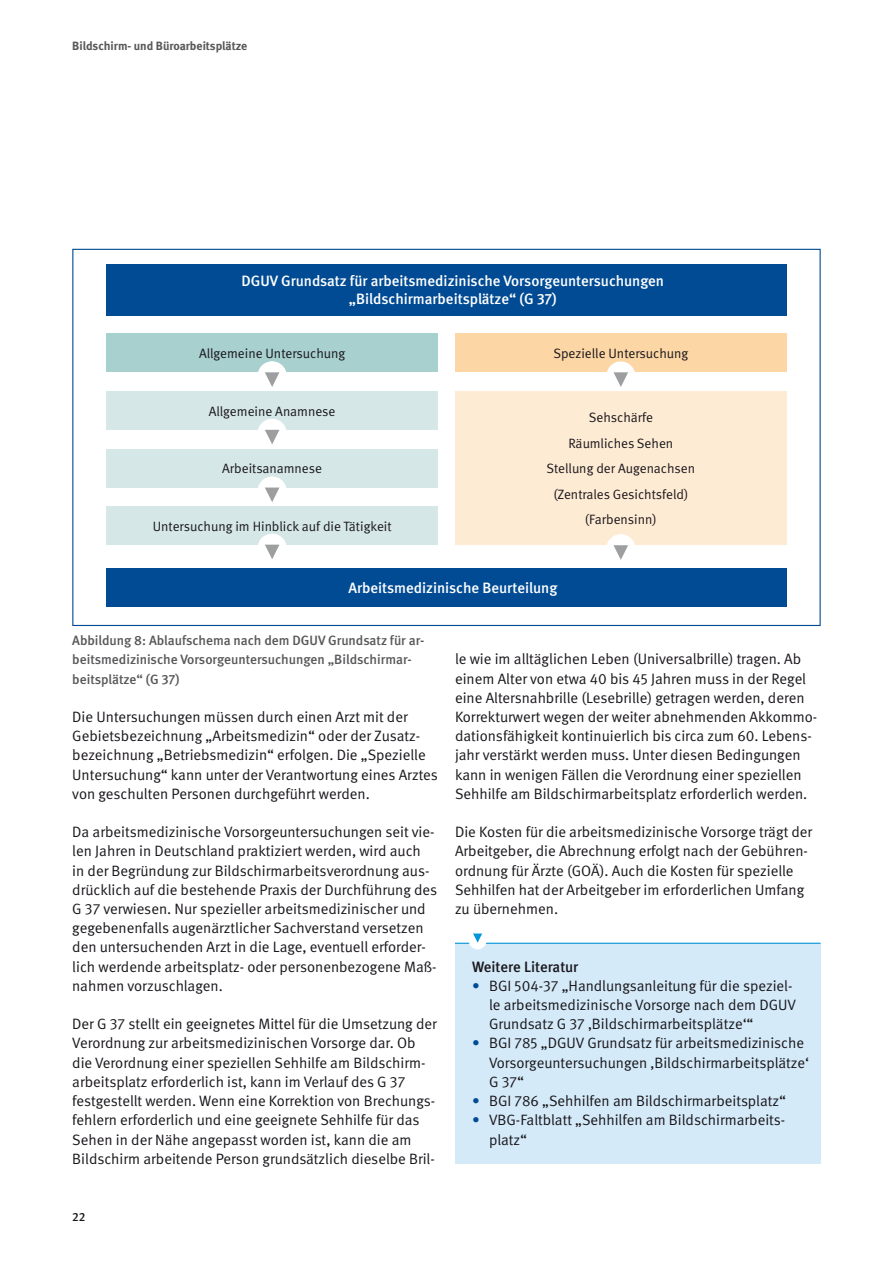
<style>
.page{position:relative;width:893px;height:1263px;background:#fff}
.page>*{position:absolute;margin:0;border:0;box-sizing:border-box;transform-origin:0 0}
.t1{font:15px/19.2px "DGUV Meta";color:#1a171c}
.t2{font:500 15px/18px "DGUV Meta";color:#fff;text-align:center}
.t3{font:500 15px "DGUV Meta";color:#1a171c}
.t4{font:13.5px/25.5px "DGUV Meta";color:#1a171c;text-align:center}
.t5{font:500 13.5px/19.2px "DGUV Meta";color:#58585a}
.t6{font:700 12px "DGUV Meta";color:#58585a}
.t7{font:500 12px "DGUV Meta";color:#1a171c}
.s1{color:#004b94}
</style>
<div class="page">
<div style="left:106px;top:391px;width:332px;height:39px;background:#d5e7e7"></div>
<div style="left:106px;top:449px;width:332px;height:38px;background:#d5e7e7"></div>
<div style="left:106px;top:507px;width:332px;height:38px;background:#d5e7e7"></div>
<div style="left:106px;top:334px;width:332px;height:38px;background:#a7d0cf"></div>
<div style="left:106px;top:264px;width:681px;height:51px;background:#004b94"></div>
<div style="left:258px;top:361px;width:29px;height:29px;background:#fff;border-radius:50%"></div>
<svg style="left:265px;top:372px;width:14px;height:15px"></svg>
<div style="left:258px;top:419px;width:29px;height:29px;background:#fff;border-radius:50%"></div>
<svg style="left:265px;top:430px;width:14px;height:14px"></svg>
<div style="left:258px;top:534px;width:29px;height:29px;background:#fff;border-radius:50%"></div>
<svg style="left:265px;top:545px;width:14px;height:14px"></svg>
<div style="left:258px;top:477px;width:29px;height:29px;background:#fff;border-radius:50%"></div>
<svg style="left:265px;top:487px;width:14px;height:15px"></svg>
<div style="left:455px;top:334px;width:332px;height:38px;background:#fcd6a4"></div>
<div style="left:606px;top:361px;width:29px;height:29px;background:#fff;border-radius:50%"></div>
<svg style="left:613px;top:372px;width:15px;height:15px"></svg>
<div style="left:455px;top:391px;width:332px;height:154px;background:#feebd3"></div>
<div style="left:606px;top:534px;width:29px;height:29px;background:#fff;border-radius:50%"></div>
<svg style="left:613px;top:545px;width:15px;height:15px"></svg>
<div style="left:106px;top:568px;width:681px;height:39px;background:#004b94"></div>
<div style="left:455px;top:943px;width:366px;height:221px;background:#d4eaf8"></div>
<hr style="left:455px;top:943px;width:365px;height:1px;background:#0095d8">
<div style="left:469px;top:931px;width:18px;height:18px;background:#fff;border-radius:50%"></div>
<svg style="left:473px;top:933px;width:9px;height:10px"></svg>
<p class="t6" style="left:72px;top:39px;width:177px">Bildschirm- und Büroarbeitsplätze</p>
<p class="t2" style="left:242px;top:273px;width:424px">DGUV Grundsatz für arbeitsmedizinische Vorsorgeuntersuchungen „Bildschirmarbeitsplätze“ (G 37)</p>
<p class="t4" style="left:199px;top:341px;width:148px">Allgemeine Untersuchung</p>
<p class="t4" style="left:209px;top:399px;width:128px">Allgemeine Anamnese</p>
<p class="t4" style="left:222px;top:456px;width:101px">Arbeitsanamnese</p>
<p class="t4" style="left:153px;top:514px;width:240px">Untersuchung im Hinblick auf die Tätigkeit</p>
<p class="t4" style="left:553px;top:341px;width:136px">Spezielle Untersuchung</p>
<p class="t4" style="left:546px;top:405px;width:150px">Sehschärfe<br>Räumliches Sehen<br>Stellung der Augenachsen (Zentrales Gesichtsfeld) (Farbensinn)</p>
<p class="t2" style="left:348px;top:580px;width:210px">Arbeitsmedizinische Beurteilung</p>
<p class="t5" style="left:72px;top:631px;width:354px">Abbildung 8: Ablaufschema nach dem DGUV Grundsatz für ar&shy;beitsmedizinische Vorsorgeuntersuchungen „Bildschirmar&shy;beitsplätze“ (G 37)</p>
<p class="t1" style="left:72px;top:708px;width:367px">Die Untersuchungen müssen durch einen Arzt mit der Gebietsbezeichnung „Arbeitsmedizin“ oder der Zusatz&shy;bezeichnung „Betriebsmedizin“ erfolgen. Die „Spezielle Untersuchung“ kann unter der Verantwortung eines Arztes von geschulten Personen durchgeführt werden.</p>
<p class="t1" style="left:72px;top:823px;width:366px">Da arbeitsmedizinische Vorsorgeuntersuchungen seit vie&shy;len Jahren in Deutschland praktiziert werden, wird auch<br>in der Begründung zur Bildschirmarbeitsverordnung aus&shy;drücklich auf die bestehende Praxis der Durchführung des G 37 verwiesen. Nur spezieller arbeitsmedizinischer und gegebenenfalls augenärztlicher Sachverstand versetzen den untersuchenden Arzt in die Lage, eventuell erforder&shy;lich werdende arbeitsplatz- oder personenbezogene Maß&shy;nahmen vorzuschlagen.</p>
<p class="t1" style="left:72px;top:1015px;width:366px">Der G 37 stellt ein geeignetes Mittel für die Umsetzung der Verordnung zur arbeitsmedizinischen Vorsorge dar. Ob die Verordnung einer speziellen Sehhilfe am Bildschirm&shy;arbeitsplatz erforderlich ist, kann im Verlauf des G 37 festgestellt werden. Wenn eine Korrektion von Brechungs&shy;fehlern erforderlich und eine geeignete Sehhilfe für das Sehen in der Nähe angepasst worden ist, kann die am Bildschirm arbeitende Person grundsätzlich dieselbe Bril-</p>
<p class="t1" style="left:455px;top:650px;width:364px">le wie im alltäglichen Leben (Universalbrille) tragen. Ab einem Alter von etwa 40 bis 45 Jahren muss in der Regel eine Altersnahbrille (Lesebrille) getragen werden, deren Korrekturwert wegen der weiter abnehmenden Akkommo&shy;dationsfähigkeit kontinuierlich bis circa zum 60. Lebens&shy;jahr verstärkt werden muss. Unter diesen Bedingungen kann in wenigen Fällen die Verordnung einer speziellen Sehhilfe am Bildschirmarbeitsplatz erforderlich werden.</p>
<p class="t1" style="left:455px;top:823px;width:359px">Die Kosten für die arbeitsmedizinische Vorsorge trägt der Arbeitgeber, die Abrechnung erfolgt nach der Gebühren&shy;ordnung für Ärzte (GOÄ). Auch die Kosten für spezielle Sehhilfen hat der Arbeitgeber im erforderlichen Umfang zu übernehmen.</p>
<p class="t3" style="left:472px;top:958px;width:108px">Weitere Literatur</p>
<p class="t1" style="left:489px;top:976px;width:309px;text-indent:-17px"><span class="s1">•</span> BGI 504-37 „Handlungsanleitung für die speziel&shy;le arbeitsmedizinische Vorsorge nach dem DGUV<br>Grundsatz G 37 ‚Bildschirmarbeitsplätze‘“</p>
<p class="t1" style="left:489px;top:1034px;width:322px;text-indent:-17px"><span class="s1">•</span> BGI 785 „DGUV Grundsatz für arbeitsmedizinische<br>Vorsorgeuntersuchungen ‚Bildschirmarbeitsplätze‘<br>G 37“</p>
<p class="t1" style="left:472px;top:1092px;width:316px"><span class="s1">•</span> BGI 786 „Sehhilfen am Bildschirmarbeitsplatz“</p>
<p class="t1" style="left:489px;top:1111px;width:298px;text-indent:-17px"><span class="s1">•</span> VBG-Faltblatt „Sehhilfen am Bildschirmarbeits&shy;platz“</p>
<p class="t7" style="left:72px;top:1210px;width:15px">22</p>
</div>
